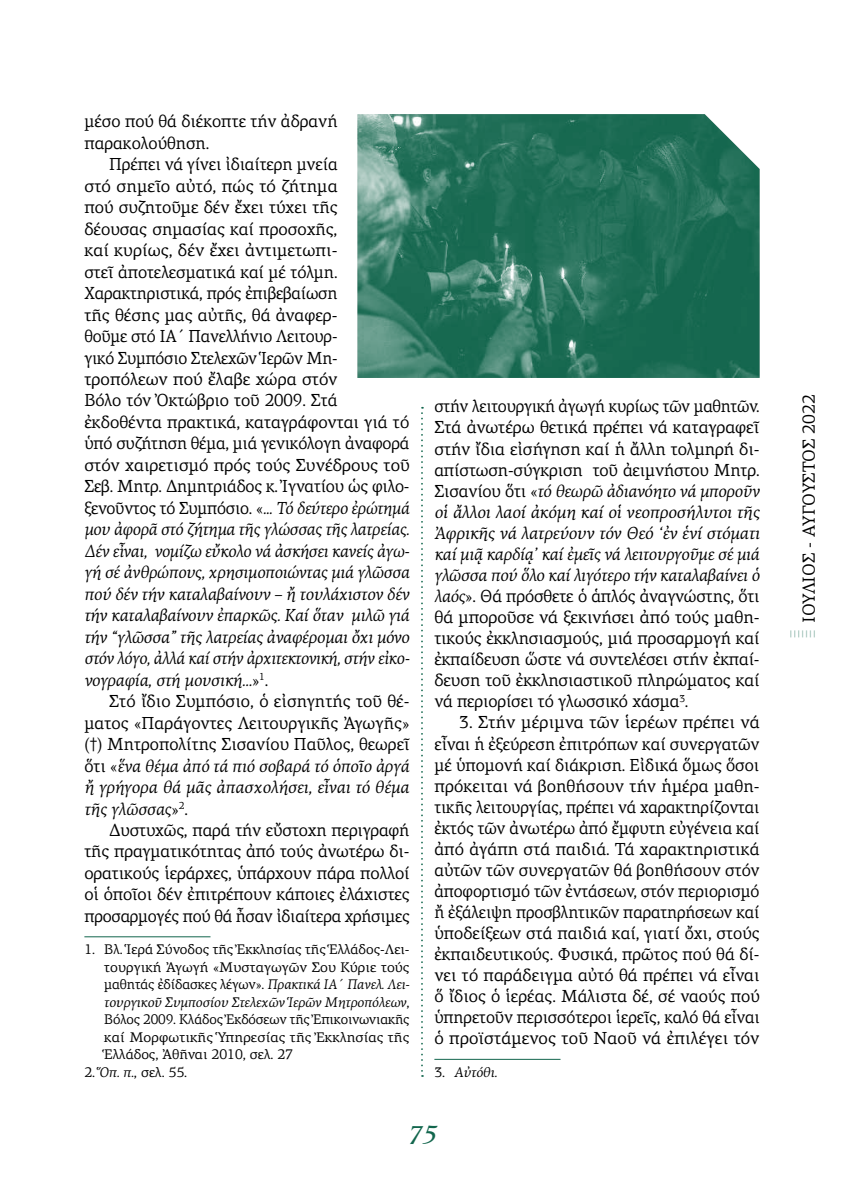
<style>
.page{position:relative;width:844px;height:1191px;background:#fff}
.page>*{position:absolute;margin:0;border:0;box-sizing:border-box;transform-origin:0 0}
.t1{font:italic 28px "Katsoulidis";color:#12664d}
.t2{font:17.5px/21.5px "PF Centro Serif Pro";letter-spacing:-.005em;color:#000;scale:.96 1}
.t3{font:17.5px/21px "PF Centro Serif Pro";letter-spacing:-.005em;color:#000;text-align:justify}
.t4{font:17.5px/21px "PF Centro Serif Pro";letter-spacing:-.005em;color:#000;text-align:justify;scale:.94 1}
.t5{font:14px/17.5px "PF Centro Serif Pro";color:#000;text-align:justify}
.t6{font:italic 14px "PF Centro Serif Pro";color:#000}
.s1{font-style:italic}
.s2{font-style:normal}
</style>
<div class="page">
<svg style="left:790px;top:630px;width:24px;height:7px"></svg>
<svg style="left:421px;top:407px;width:2px;height:669px"></svg>
<hr style="left:84px;top:936px;width:126px;height:1px;background:#12664d">
<hr style="left:434px;top:1059px;width:126px;height:1px;background:#12664d">
<img style="left:357px;top:114px;width:402px;height:264px">
<p class="t2" style="left:84px;top:111px;width:265px">μέσο πού θά διέκοπτε τήν ἀδρανή παρακολούθηση.</p>
<p class="t2" style="left:84px;top:153px;width:340px;text-indent:25px">Πρέπει νά γίνει ἰδιαίτερη μνεία<br>στό σημεῖο αὐτό, πώς τό ζήτημα<br>πού συζητοῦμε δέν ἔχει τύχει τῆς<br>δέουσας σημασίας καί προσοχῆς,<br>καί κυρίως, δέν ἔχει ἀντιμετωπι-<br>στεῖ ἀποτελεσματικά καί μέ τόλμη.<br>Χαρακτηριστικά, πρός ἐπιβεβαίωση<br>τῆς θέσης μας αὐτῆς, θά ἀναφερ-<br>θοῦμε στό ΙΑ΄ Πανελλήνιο Λειτουρ-<br>γικό Συμπόσιο Στελεχῶν Ἱερῶν Μη&shy;τροπόλεων πού ἔλαβε χώρα στόν<br>Βόλο τόν Ὀκτώβριο τοῦ 2009. Στά ἐκδοθέντα πρακτικά, καταγράφονται γιά τό ὑπό συζήτηση θέμα, μιά γενικόλογη ἀναφορά στόν χαιρετισμό πρός τούς Συνέδρους τοῦ Σεβ. Μητρ. Δημητριάδος κ. Ἰγνατίου ὡς φιλο&shy;ξενοῦντος τό Συμπόσιο. «<span class="s1">... Τό δεύτερο ἐρώτημά μου ἀφορᾶ στό ζήτημα τῆς γλώσσας τῆς λατρείας.<br>Δέν εἶναι, νομίζω εὔκολο νά ἀσκήσει κανείς ἀγω&shy;γή σέ ἀνθρώπους, χρησιμοποιώντας μιά γλῶσσα πού δέν τήν καταλαβαίνουν – ἤ τουλάχιστον δέν τήν καταλαβαίνουν ἐπαρκῶς. Καί ὅταν μιλῶ γιά τήν “γλῶσσα” τῆς λατρείας ἀναφέρομαι ὄχι μόνο στόν λόγο, ἀλλά καί στήν ἀρχιτεκτονική, στήν εἰκο&shy;νογραφία, στή μουσική...</span>»<sup>1</sup>.</p>
<p class="t3" style="left:84px;top:690px;width:326px;line-height:21.5px;text-indent:25px">Στό ἴδιο Συμπόσιο, ὁ εἰσηγητής τοῦ θέ&shy;ματος «Παράγοντες Λειτουργικῆς Ἀγωγῆς» (†) Μητροπολίτης Σισανίου Παῦλος, θεωρεῖ ὅτι «<span class="s1">ἕνα θέμα ἀπό τά πιό σοβαρά τό ὁποῖο ἀργά ἤ γρήγορα θά μᾶς ἀπασχολήσει, εἶναι τό θέμα τῆς γλῶσσας</span>»<sup>2</sup>.</p>
<p class="t2" style="left:84px;top:819px;width:340px;text-align:justify;text-indent:25px">Δυστυχῶς, παρά τήν εὔστοχη περιγραφή τῆς πραγματικότητας ἀπό τούς ἀνωτέρω δι&shy;ορατικούς ἱεράρχες, ὑπάρχουν πάρα πολλοί οἱ ὁποῖοι δέν ἐπιτρέπουν κάποιες ἐλάχιστες προσαρμογές πού θά ἦσαν ἰδιαίτερα χρήσιμες</p>
<p class="t5" style="left:104px;top:940px;width:307px;text-indent:-20px">1. Βλ. Ἱερά Σύνοδος τῆς Ἐκκλησίας τῆς Ἑλλάδος-Λει&shy;τουργική Ἀγωγή «Μυσταγωγῶν Σου Κύριε τούς μαθητάς ἐδίδασκες λέγων». <span class="s1">Πρακτικά ΙΑ΄ Πανελ. Λει&shy;τουργικοῦ Συμποσίου Στελεχῶν Ἱερῶν Μητροπόλεων</span>, Βόλος 2009. Κλάδος Ἐκδόσεων τῆς Ἐπικοινωνιακῆς καί Μορφωτικῆς Ὑπηρεσίας τῆς Ἐκκλησίας τῆς Ἑλλάδος, Ἀθῆναι 2010, σελ. 27</p>
<p class="t5" style="left:84px;top:1063px;width:104px">2. <span class="s1">Ὅπ. π.</span>, σελ. 55.</p>
<p class="t4" style="left:434px;top:396px;width:347px">στήν λειτουργική ἀγωγή κυρίως τῶν μαθητῶν.<br>Στά ἀνωτέρω θετικά πρέπει νά καταγραφεῖ στήν ἴδια εἰσήγηση καί ἡ ἄλλη τολμηρή δι&shy;απίστωση-σύγκριση τοῦ ἀειμνήστου Μητρ.<br>Σισανίου ὅτι «<span class="s1">τό θεωρῶ ἀδιανόητο νά μποροῦν οἱ ἄλλοι λαοί ἀκόμη καί οἱ νεοπροσήλυτοι τῆς Ἀφρικῆς νά λατρεύουν τόν Θεό ‘ἐν ἑνί στόματι καί μιᾷ καρδίᾳ’ καί ἐμεῖς νά λειτουργοῦμε σέ μιά γλῶσσα πού ὅλο καί λιγότερο τήν καταλαβαίνει ὁ λαός</span>». Θά πρόσθετε ὁ ἁπλός ἀναγνώστης, ὅτι θά μποροῦσε νά ξεκινήσει ἀπό τούς μαθη&shy;τικούς ἐκκλησιασμούς, μιά προσαρμογή καί ἐκπαίδευση ὥστε νά συντελέσει στήν ἐκπαί&shy;δευση τοῦ ἐκκλησιαστικοῦ πληρώματος καί νά περιορίσει τό γλωσσικό χάσμα<sup>3</sup>.</p>
<p class="t3" style="left:434px;top:712px;width:327px;text-indent:25px">3. Στήν μέριμνα τῶν ἱερέων πρέπει νά εἶναι ἡ ἐξεύρεση ἐπιτρόπων καί συνεργατῶν μέ ὑπομονή καί διάκριση. Εἰδικά ὅμως ὅσοι πρόκειται νά βοηθήσουν τήν ἡμέρα μαθη&shy;τικῆς λειτουργίας, πρέπει νά χαρακτηρίζονται ἐκτός τῶν ἀνωτέρω ἀπό ἔμφυτη εὐγένεια καί ἀπό ἀγάπη στά παιδιά. Τά χαρακτηριστικά αὐτῶν τῶν συνεργατῶν θά βοηθήσουν στόν ἀποφορτισμό τῶν ἐντάσεων, στόν περιορισμό ἤ ἐξάλειψη προσβλητικῶν παρατηρήσεων καί ὑποδείξεων στά παιδιά καί, γιατί ὄχι, στούς ἐκπαιδευτικούς. Φυσικά, πρῶτος πού θά δί&shy;νει τό παράδειγμα αὐτό θά πρέπει νά εἶναι ὅ ἴδιος ὁ ἱερέας. Μάλιστα δέ, σέ ναούς πού ὑπηρετοῦν περισσότεροι ἱερεῖς, καλό θά εἶναι ὁ προϊστάμενος τοῦ Ναοῦ νά ἐπιλέγει τόν</p>
<p class="t6" style="left:434px;top:1063px;width:64px"><span class="s2">3.</span> Αὐτόθι.</p>
<h1 class="t1" style="left:408px;top:1115px;width:30px">75</h1>
<p class="t3" style="left:798px;top:623px;width:230px;rotate:-90deg">ΙΟΥΛΙΟΣ - ΑΥΓΟΥΣΤΟΣ 2022</p>
</div>
